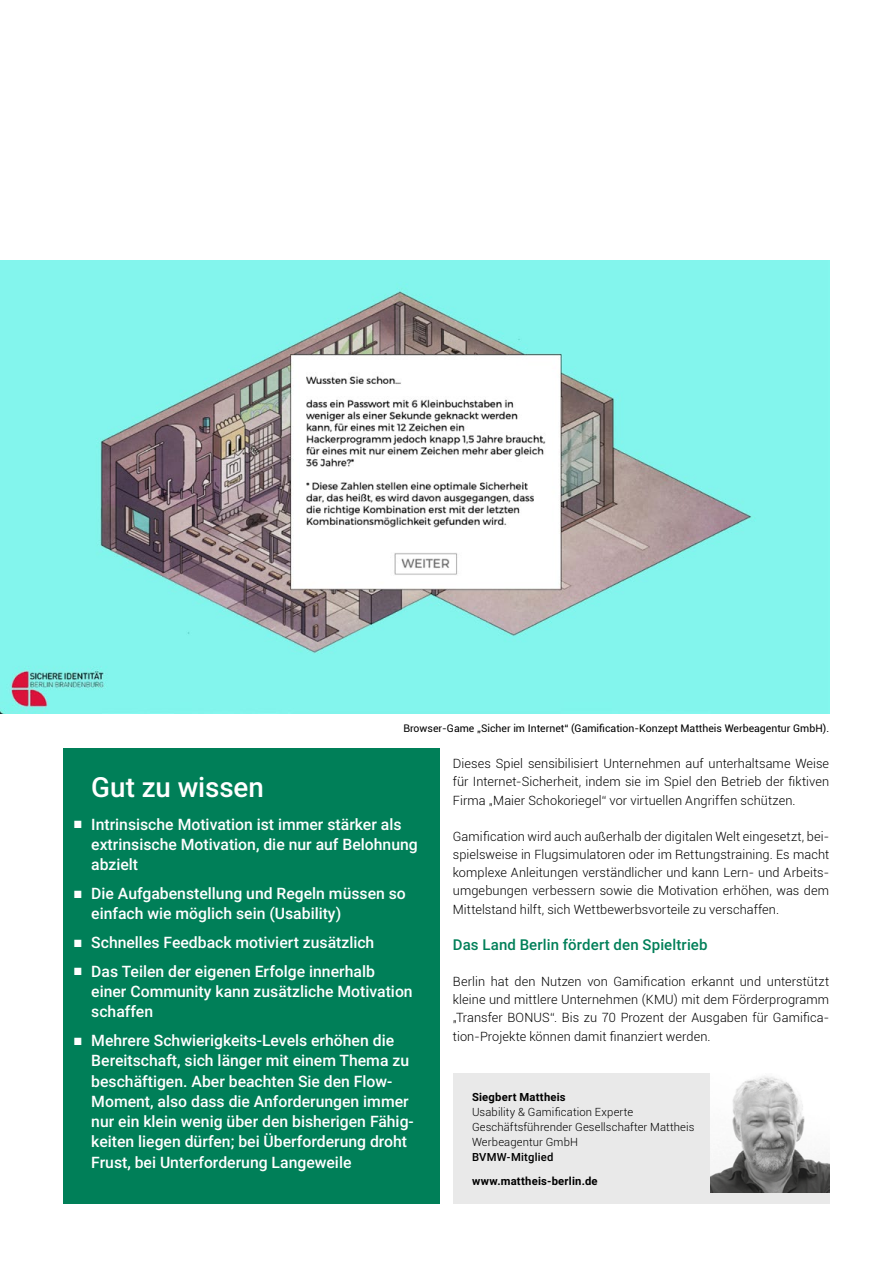
<style>
.page{position:relative;width:893px;height:1263px;background:#fff}
.page>*{position:absolute;margin:0;border:0;box-sizing:border-box;transform-origin:0 0}
.t1{font:500 27.75px "Roboto";letter-spacing:-.005em;color:#fff}
.t2{font:500 15.75px/20.2px "Roboto";color:#fff}
.t3{font:500 15px "Roboto";letter-spacing:.01em;color:#007f58}
.t4{font:300 12.75px/18.1px "Roboto";letter-spacing:.005em;color:#000;text-align:justify}
.t5{font:300 11.25px/15px "Roboto";letter-spacing:.01em;color:#000}
.t6{font:700 11.25px "Roboto";letter-spacing:.02em;color:#000}
.t7{font:500 11.25px "Roboto";letter-spacing:.02em;color:#000}
.t8{font:10.5px "Roboto";color:#000}
</style>
<div class="page">
<img style="left:0;top:260px;width:829px;height:454px">
<div style="left:453px;top:1074px;width:376px;height:130px;background:#e9e9e9"></div>
<img style="left:710px;top:1074px;width:119px;height:119px">
<div style="left:64px;top:748px;width:376px;height:455px;background:#007f58"></div>
<p class="t8" style="left:403px;top:721px;width:427px">Browser-Game „Sicher im Internet“ (Gamification-Konzept Mattheis Werbeagentur GmbH).</p>
<h1 class="t1" style="left:91px;top:767px;width:174px">Gut zu wissen</h1>
<p class="t2" style="left:91px;top:813px;width:328px;text-indent:-17px">■ Intrinsische Motivation ist immer stärker als extrinsische Motivation, die nur auf Belohnung abzielt</p>
<p class="t2" style="left:91px;top:883px;width:316px;text-indent:-17px">■ Die Aufgabenstellung und Regeln müssen so einfach wie möglich sein (Usability)</p>
<p class="t2" style="left:74px;top:932px;width:302px">■ Schnelles Feedback motiviert zusätzlich</p>
<p class="t2" style="left:91px;top:960px;width:323px;text-indent:-17px">■ Das Teilen der eigenen Erfolge innerhalb einer Community kann zusätzliche Motivation schaffen</p>
<p class="t2" style="left:91px;top:1030px;width:324px;text-indent:-17px">■ Mehrere Schwierigkeits-Levels erhöhen die Bereitschaft, sich länger mit einem Thema zu beschäftigen. Aber beachten Sie den Flow-Moment, also dass die Anforderungen immer nur ein klein wenig über den bisherigen Fähig&shy;keiten liegen dürfen; bei Überforderung droht Frust, bei Unterforderung Langeweile</p>
<p class="t4" style="left:453px;top:754px;width:378px">Dieses Spiel sensibilisiert Unternehmen auf unterhaltsame Weise für Internet-Sicherheit, indem sie im Spiel den Betrieb der fiktiven Firma „Maier Schokoriegel“ vor virtuellen Angriffen schützen.</p>
<p class="t4" style="left:453px;top:827px;width:378px">Gamification wird auch außerhalb der digitalen Welt eingesetzt, bei&shy;spielsweise in Flugsimulatoren oder im Rettungstraining. Es macht komplexe Anleitungen verständlicher und kann Lern- und Arbeits&shy;umgebungen verbessern sowie die Motivation erhöhen, was dem Mittelstand hilft, sich Wettbewerbsvorteile zu verschaffen.</p>
<p class="t3" style="left:453px;top:934px;width:256px">Das Land Berlin fördert den Spieltrieb</p>
<p class="t4" style="left:453px;top:972px;width:378px">Berlin hat den Nutzen von Gamification erkannt und unterstützt kleine und mittlere Unternehmen (KMU) mit dem Förderprogramm „Transfer BONUS“. Bis zu 70 Prozent der Ausgaben für Gamifica&shy;tion-Projekte können damit finanziert werden.</p>
<p class="t6" style="left:472px;top:1089px;width:95px">Siegbert Mattheis</p>
<p class="t5" style="left:472px;top:1104px;width:224px">Usability &amp; Gamification Experte<br>Geschäftsführender Gesellschafter Mattheis<br>Werbeagentur GmbH</p>
<p class="t7" style="left:472px;top:1149px;width:83px">BVMW-Mitglied</p>
<p class="t6" style="left:472px;top:1173px;width:127px">www.mattheis-berlin.de</p>
</div>
